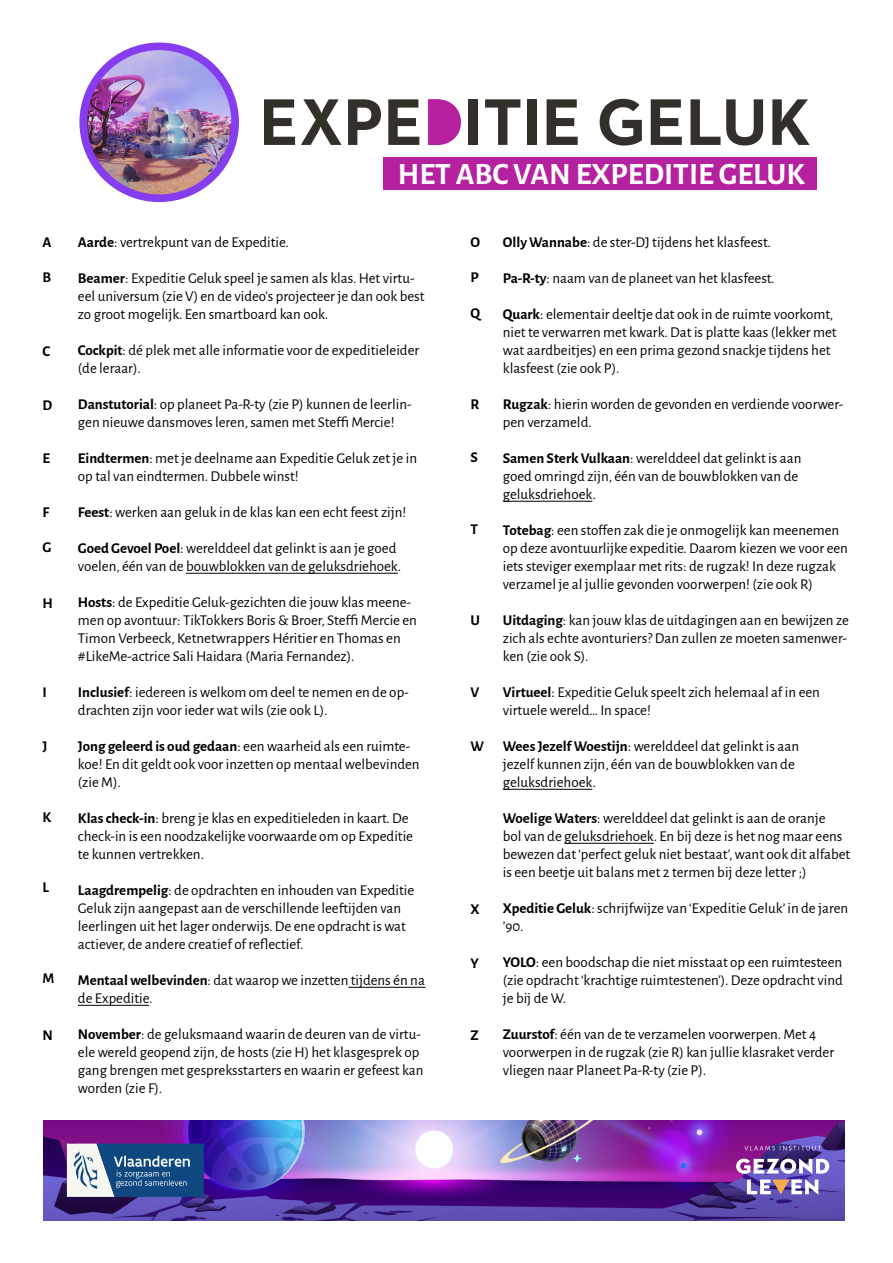
<style>
.page{position:relative;width:893px;height:1263px;background:#fff}
.page>*{position:absolute;margin:0;border:0;box-sizing:border-box;transform-origin:0 0}
.t1{font:700 31.2px "Alegreya Sans";color:#fff}
.t2{font:15px/18px "Alegreya Sans";color:#000}
.t3{font:700 15px "Alegreya Sans";color:#000}
.s1{font-weight:700}
</style>
<div class="page">
<svg style="left:264px;top:99px;width:31px;height:46px"></svg>
<svg style="left:301px;top:99px;width:41px;height:46px"></svg>
<svg style="left:348px;top:99px;width:33px;height:46px"></svg>
<svg style="left:388px;top:99px;width:32px;height:46px"></svg>
<svg style="left:428px;top:99px;width:33px;height:46px;background:#c042ac"></svg>
<div style="left:469px;top:99px;width:9px;height:46px;background:#33302b"></div>
<svg style="left:485px;top:99px;width:36px;height:46px"></svg>
<div style="left:528px;top:99px;width:9px;height:46px;background:#33302b"></div>
<svg style="left:547px;top:99px;width:31px;height:46px"></svg>
<svg style="left:600px;top:99px;width:42px;height:47px"></svg>
<svg style="left:651px;top:99px;width:31px;height:46px"></svg>
<svg style="left:690px;top:99px;width:73px;height:47px"></svg>
<svg style="left:772px;top:99px;width:38px;height:46px"></svg>
<div style="left:384px;top:157px;width:433px;height:33px;background:#b5219e"></div>
<img style="left:83px;top:46px;width:152px;height:152px;border-radius:76px">
<div style="left:79px;top:43px;width:160px;height:159px;border:8px solid #863cef;border-radius:50%"></div>
<img style="left:43px;top:1120px;width:802px;height:100px">
<svg style="left:736px;top:1158px;width:93px;height:37px"></svg>
<svg style="left:744px;top:1146px;width:77px;height:4px"></svg>
<svg style="left:67px;top:1143px;width:137px;height:54px"></svg>
<hr style="left:186px;top:573px;width:212px;height:1px;background:#000">
<hr style="left:348px;top:987px;width:78px;height:1px;background:#000">
<hr style="left:78px;top:1005px;width:71px;height:1px;background:#000">
<hr style="left:503px;top:501px;width:89px;height:1px;background:#000">
<hr style="left:503px;top:789px;width:89px;height:1px;background:#000">
<hr style="left:564px;top:843px;width:90px;height:1px;background:#000">
<h1 class="t1" style="left:398px;top:152px;width:408px">HET ABC VAN EXPEDITIE GELUK</h1>
<p class="t2" style="left:78px;top:232px;width:212px"><span class="s1">Aarde</span>: vertrekpunt van de Expeditie.</p>
<p class="t2" style="left:78px;top:268px;width:348px"><span class="s1">Beamer</span>: Expeditie Geluk speel je samen als klas. Het virtu&shy;eel universum (zie V) en de video’s projecteer je dan ook best zo groot mogelijk. Een smartboard kan ook.</p>
<p class="t2" style="left:78px;top:340px;width:343px"><span class="s1">Cockpit</span>: dé plek met alle informatie voor de expeditieleider (de leraar).</p>
<p class="t2" style="left:78px;top:394px;width:335px"><span class="s1">Danstutorial</span>: op planeet Pa-R-ty (zie P) kunnen de leerlin&shy;gen nieuwe dansmoves leren, samen met Steffi Mercie!</p>
<p class="t2" style="left:78px;top:448px;width:341px"><span class="s1">Eindtermen</span>: met je deelname aan Expeditie Geluk zet je in op tal van eindtermen. Dubbele winst!</p>
<p class="t2" style="left:78px;top:502px;width:330px"><span class="s1">Feest</span>: werken aan geluk in de klas kan een echt feest zijn!</p>
<p class="t2" style="left:78px;top:538px;width:325px"><span class="s1">Goed Gevoel Poel</span>: werelddeel dat gelinkt is aan je goed voelen, één van de bouwblokken van de geluksdriehoek.</p>
<p class="t2" style="left:78px;top:592px;width:341px"><span class="s1">Hosts</span>: de Expeditie Geluk-gezichten die jouw klas meene&shy;men op avontuur: TikTokkers Boris &amp; Broer, Steffi Mercie en Timon Verbeeck, Ketnetwrappers Héritier en Thomas en #LikeMe-actrice Sali Haidara (Maria Fernandez).</p>
<p class="t2" style="left:78px;top:682px;width:332px"><span class="s1">Inclusief</span>: iedereen is welkom om deel te nemen en de op&shy;drachten zijn voor ieder wat wils (zie ook L).</p>
<p class="t2" style="left:78px;top:736px;width:343px"><span class="s1">Jong geleerd is oud gedaan</span>: een waarheid als een ruimte&shy;koe! En dit geldt ook voor inzetten op mentaal welbevinden (zie M).</p>
<p class="t2" style="left:78px;top:808px;width:337px"><span class="s1">Klas check-in</span>: breng je klas en expeditieleden in kaart. De check-in is een noodzakelijke voorwaarde om op Expeditie te kunnen vertrekken.</p>
<p class="t2" style="left:78px;top:880px;width:338px"><span class="s1">Laagdrempelig</span>: de opdrachten en inhouden van Expeditie Geluk zijn aangepast aan de verschillende leeftijden van leerlingen uit het lager onderwijs. De ene opdracht is wat actiever, de andere creatief of reflectief.</p>
<p class="t2" style="left:78px;top:970px;width:348px"><span class="s1">Mentaal welbevinden</span>: dat waarop we inzetten tijdens én na de Expeditie.</p>
<p class="t2" style="left:78px;top:1024px;width:347px"><span class="s1">November</span>: de geluksmaand waarin de deuren van de virtu&shy;ele wereld geopend zijn, de hosts (zie H) het klasgesprek op gang brengen met gespreksstarters en waarin er gefeest kan worden (zie F).</p>
<p class="t3" style="left:43px;top:231px;width:10px">A</p>
<p class="t3" style="left:470px;top:231px;width:11px">O</p>
<p class="t3" style="left:470px;top:267px;width:10px">P</p>
<p class="t3" style="left:470px;top:302px;width:11px">Q</p>
<p class="t3" style="left:43px;top:267px;width:10px">B</p>
<p class="t3" style="left:43px;top:340px;width:9px">C</p>
<p class="t3" style="left:470px;top:393px;width:10px">R</p>
<p class="t3" style="left:43px;top:394px;width:11px">D</p>
<p class="t3" style="left:470px;top:446px;width:9px">S</p>
<p class="t3" style="left:43px;top:448px;width:9px">E</p>
<p class="t3" style="left:43px;top:501px;width:8px">F</p>
<p class="t3" style="left:43px;top:537px;width:10px">G</p>
<p class="t3" style="left:470px;top:518px;width:9px">T</p>
<p class="t3" style="left:43px;top:592px;width:12px">H</p>
<p class="t3" style="left:470px;top:609px;width:11px">U</p>
<p class="t3" style="left:43px;top:681px;width:6px">I</p>
<p class="t3" style="left:470px;top:681px;width:10px">V</p>
<p class="t3" style="left:43px;top:735px;width:7px">J</p>
<p class="t3" style="left:470px;top:735px;width:15px">W</p>
<p class="t3" style="left:43px;top:806px;width:10px">K</p>
<p class="t3" style="left:43px;top:877px;width:8px">L</p>
<p class="t3" style="left:470px;top:898px;width:11px">X</p>
<p class="t3" style="left:470px;top:952px;width:10px">Y</p>
<p class="t3" style="left:43px;top:967px;width:13px">M</p>
<p class="t3" style="left:43px;top:1024px;width:12px">N</p>
<p class="t3" style="left:470px;top:1024px;width:10px">Z</p>
<p class="t2" style="left:503px;top:232px;width:270px"><span class="s1">Olly Wannabe</span>: de ster-DJ tijdens het klasfeest.</p>
<p class="t2" style="left:503px;top:268px;width:273px"><span class="s1">Pa-R-ty</span>: naam van de planeet van het klasfeest.</p>
<p class="t2" style="left:503px;top:304px;width:335px"><span class="s1">Quark</span>: elementair deeltje dat ook in de ruimte voorkomt, niet te verwarren met kwark. Dat is platte kaas (lekker met wat aardbeitjes) en een prima gezond snackje tijdens het klasfeest (zie ook P).</p>
<p class="t2" style="left:503px;top:394px;width:342px"><span class="s1">Rugzak</span>: hierin worden de gevonden en verdiende voorwer&shy;pen verzameld.</p>
<p class="t2" style="left:503px;top:448px;width:300px"><span class="s1">Samen Sterk Vulkaan</span>: werelddeel dat gelinkt is aan goed omringd zijn, één van de bouwblokken van de geluksdriehoek.</p>
<p class="t2" style="left:503px;top:520px;width:347px"><span class="s1">Totebag</span>: een stoffen zak die je onmogelijk kan meenemen op deze avontuurlijke expeditie. Daarom kiezen we voor een iets steviger exemplaar met rits: de rugzak! In deze rugzak verzamel je al jullie gevonden voorwerpen! (zie ook R)</p>
<p class="t2" style="left:503px;top:610px;width:347px"><span class="s1">Uitdaging</span>: kan jouw klas de uitdagingen aan en bewijzen ze zich als echte avonturiers? Dan zullen ze moeten samenwer&shy;ken (zie ook S).</p>
<p class="t2" style="left:503px;top:682px;width:319px"><span class="s1">Virtueel</span>: Expeditie Geluk speelt zich helemaal af in een virtuele wereld… In space!</p>
<p class="t2" style="left:503px;top:736px;width:298px"><span class="s1">Wees Jezelf Woestijn</span>: werelddeel dat gelinkt is aan jezelf kunnen zijn, één van de bouwblokken van de geluksdriehoek.</p>
<p class="t2" style="left:503px;top:808px;width:349px"><span class="s1">Woelige Waters</span>: werelddeel dat gelinkt is aan de oranje<br>bol van de geluksdriehoek. En bij deze is het nog maar eens bewezen dat ‘perfect geluk niet bestaat’, want ook dit alfabet is een beetje uit balans met 2 termen bij deze letter ;)</p>
<p class="t2" style="left:503px;top:898px;width:347px"><span class="s1">Xpeditie Geluk</span>: schrijfwijze van ‘Expeditie Geluk’ in de jaren ’90.</p>
<p class="t2" style="left:503px;top:952px;width:342px;text-align:justify"><span class="s1">YOLO</span>: een boodschap die niet misstaat op een ruimtesteen (zie opdracht ‘krachtige ruimtestenen’). Deze opdracht vind je bij de W.</p>
<p class="t2" style="left:503px;top:1024px;width:333px"><span class="s1">Zuurstof</span>: één van de te verzamelen voorwerpen. Met 4 voorwerpen in de rugzak (zie R) kan jullie klasraket verder vliegen naar Planeet Pa-R-ty (zie P).</p>
</div>
